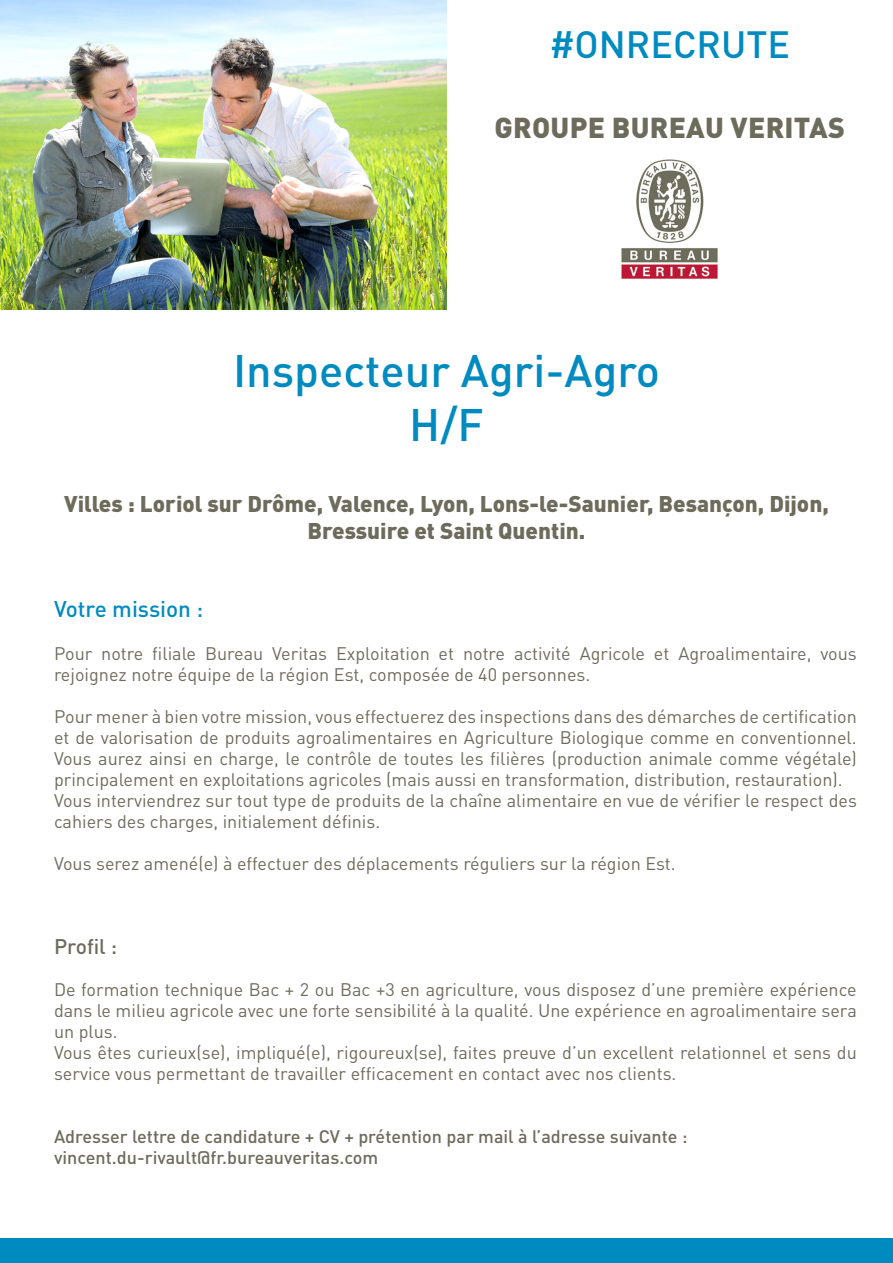
<style>
.page{position:relative;width:893px;height:1263px;background:#fff}
.page>*{position:absolute;margin:0;border:0;box-sizing:border-box;transform-origin:0 0}
.t1{font:500 45px "DIN Pro";color:#008bc0}
.t2{font:500 37.5px "DIN Pro";color:#008bc0}
.t3{font:900 28.5px "DIN Pro";letter-spacing:.01em;color:#6d6c5c}
.t4{font:900 22.5px/27px "DIN Pro";color:#6d6c5c;text-align:center}
.t5{font:500 22.5px "DIN Pro";color:#008bc0}
.t6{font:500 21px "DIN Pro";color:#6d6c5c}
.t7{font:18px/21px "DIN Pro";color:#6d6c5c}
.t8{font:500 18px "DIN Pro";color:#6d6c5c}
</style>
<div class="page">
<img style="left:621px;top:159px;width:97px;height:120px">
<img style="left:0;top:0;width:446px;height:310px">
<div style="left:0;top:1238px;width:893px;height:25px;background:#008bc0"></div>
<p class="t2" style="left:549px;top:19px;width:242px">#ONRECRUTE</p>
<p class="t3" style="left:494px;top:108px;width:352px">GROUPE BUREAU VERITAS</p>
<p class="t1" style="left:233px;top:340px;width:428px">Inspecteur Agri-Agro</p>
<p class="t1" style="left:409px;top:394px;width:76px">H/F</p>
<p class="t4" style="left:64px;top:489px;width:766px">Villes : Loriol sur Drôme, Valence, Lyon, Lons-le-Saunier, Besançon, Dijon,<br>Bressuire et Saint Quentin.</p>
<p class="t5" style="left:54px;top:594px;width:151px">Votre mission :</p>
<p class="t7" style="left:54px;top:642px;width:804px">Pour notre filiale Bureau Veritas Exploitation et notre activité Agricole et Agroalimentaire, vous rejoignez notre équipe de la région Est, composée de 40 personnes.</p>
<p class="t7" style="left:54px;top:705px;width:804px;text-align:justify">Pour mener à bien votre mission, vous effectuerez des inspections dans des démarches de certification et de valorisation de produits agroalimentaires en Agriculture Biologique comme en conventionnel.<br>Vous aurez ainsi en charge, le contrôle de toutes les filières (production animale comme végétale) principalement en exploitations agricoles (mais aussi en transformation, distribution, restauration).</p>
<p class="t7" style="left:54px;top:789px;width:804px">Vous interviendrez sur tout type de produits de la chaîne alimentaire en vue de vérifier le respect des cahiers des charges, initialement définis.</p>
<p class="t7" style="left:54px;top:852px;width:623px">Vous serez amené(e) à effectuer des déplacements réguliers sur la région Est.</p>
<p class="t6" style="left:54px;top:932px;width:65px">Profil :</p>
<p class="t7" style="left:54px;top:978px;width:804px;text-align:justify">De formation technique Bac + 2 ou Bac +3 en agriculture, vous disposez d’une première expérience dans le milieu agricole avec une forte sensibilité à la qualité. Une expérience en agroalimentaire sera un plus.</p>
<p class="t7" style="left:54px;top:1041px;width:804px">Vous êtes curieux(se), impliqué(e), rigoureux(se), faites preuve d’un excellent relationnel et sens du service vous permettant de travailler efficacement en contact avec nos clients.</p>
<p class="t8" style="left:54px;top:1124px;width:635px">Adresser lettre de candidature + CV + prétention par mail à l’adresse suivante :</p>
<p class="t8" style="left:54px;top:1146px;width:326px">vincent.du-rivault@fr.bureauveritas.com</p>
</div>
